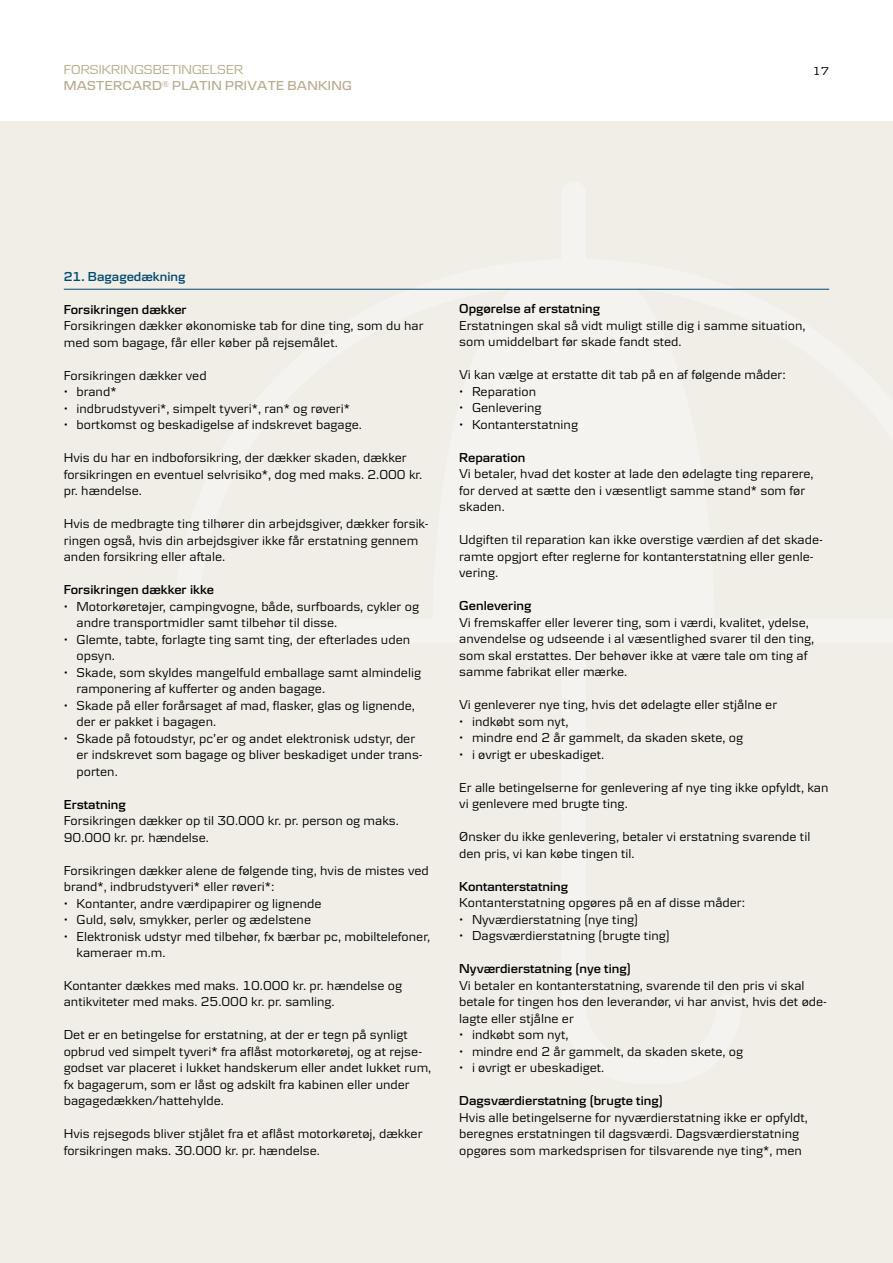
<style>
.page{position:relative;width:893px;height:1263px;background:#fff}
.page>*{position:absolute;margin:0;border:0;box-sizing:border-box;transform-origin:0 0}
.t1{font:13.5px/16.5px "Danske Textv 2";color:#000}
.t2{font:600 13.5px "Danske Textv 2";color:#000}
.t3{font:600 13.5px "Danske Headline";letter-spacing:.02em;color:#b8ad92}
.t4{font:13.5px "Danske Headline";letter-spacing:.01em;color:#b8ad92}
.t5{font:600 13.5px "Danske Textv 2";color:#004a6f}
.t6{font:12px "Danske Headline";color:#000}
</style>
<div class="page">
<div style="left:0;top:121px;width:893px;height:1142px;background:#f0eee7"></div>
<hr style="left:64px;top:289px;width:765px;height:1px;background:#004a6f">
<p class="t4" style="left:64px;top:62px;width:181px">FORSIKRINGSBETINGELSER</p>
<p class="t6" style="left:813px;top:64px;width:18px">17</p>
<p class="t3" style="left:64px;top:78px;width:290px">MASTERCARD<sup>®</sup> PLATIN PRIVATE BANKING</p>
<p class="t5" style="left:64px;top:268px;width:123px">21. Bagagedækning</p>
<p class="t2" style="left:64px;top:301px;width:125px">Forsikringen dækker</p>
<p class="t1" style="left:64px;top:317px;width:361px">Forsikringen dækker økonomiske tab for dine ting, som du har med som bagage, får eller køber på rejsemålet.</p>
<p class="t1" style="left:64px;top:367px;width:144px">Forsikringen dækker ved</p>
<p class="t1" style="left:64px;top:383px;width:54px">• brand*</p>
<p class="t1" style="left:64px;top:400px;width:288px">• indbrudstyveri*, simpelt tyveri*, ran* og røveri*</p>
<p class="t1" style="left:64px;top:416px;width:300px">• bortkomst og beskadigelse af indskrevet bagage.</p>
<p class="t1" style="left:64px;top:449px;width:360px">Hvis du har en indboforsikring, der dækker skaden, dækker forsikringen en eventuel selvrisiko*, dog med maks. 2.000 kr. pr. hændelse.</p>
<p class="t1" style="left:64px;top:515px;width:366px">Hvis de medbragte ting tilhører din arbejdsgiver, dækker forsik&shy;ringen også, hvis din arbejdsgiver ikke får erstatning gennem anden forsikring eller aftale.</p>
<p class="t2" style="left:64px;top:582px;width:152px">Forsikringen dækker ikke</p>
<p class="t1" style="left:77px;top:597px;width:344px;text-indent:-13px">• Motorkøretøjer, campingvogne, både, surfboards, cykler og andre transportmidler samt tilbehør til disse.</p>
<p class="t1" style="left:77px;top:630px;width:335px;text-indent:-13px">• Glemte, tabte, forlagte ting samt ting, der efterlades uden opsyn.</p>
<p class="t1" style="left:77px;top:663px;width:346px;text-indent:-13px">• Skade, som skyldes mangelfuld emballage samt almindelig ramponering af kufferter og anden bagage.</p>
<p class="t1" style="left:77px;top:696px;width:340px;text-indent:-13px">• Skade på eller forårsaget af mad, flasker, glas og lignende, der er pakket i bagagen.</p>
<p class="t1" style="left:77px;top:729px;width:348px;text-indent:-13px">• Skade på fotoudstyr, pc’er og andet elektronisk udstyr, der er indskrevet som bagage og bliver beskadiget under trans&shy;porten.</p>
<p class="t2" style="left:64px;top:796px;width:64px">Erstatning</p>
<p class="t1" style="left:64px;top:812px;width:337px">Forsikringen dækker op til 30.000 kr. pr. person og maks.<br>90.000 kr. pr. hændelse.</p>
<p class="t1" style="left:64px;top:861px;width:367px">Forsikringen dækker alene de følgende ting, hvis de mistes ved brand*, indbrudstyveri* eller røveri*:</p>
<p class="t1" style="left:64px;top:894px;width:259px">• Kontanter, andre værdipapirer og lignende</p>
<p class="t1" style="left:64px;top:911px;width:249px">• Guld, sølv, smykker, perler og ædelstene</p>
<p class="t1" style="left:77px;top:927px;width:355px;text-indent:-13px">• Elektronisk udstyr med tilbehør, fx bærbar pc, mobiltelefoner, kameraer m.m.</p>
<p class="t1" style="left:64px;top:977px;width:340px">Kontanter dækkes med maks. 10.000 kr. pr. hændelse og antikviteter med maks. 25.000 kr. pr. samling.</p>
<p class="t1" style="left:64px;top:1026px;width:369px">Det er en betingelse for erstatning, at der er tegn på synligt opbrud ved simpelt tyveri* fra aflåst motorkøretøj, og at rejse&shy;godset var placeret i lukket handskerum eller andet lukket rum, fx bagagerum, som er låst og adskilt fra kabinen eller under bagagedækken/hattehylde.</p>
<p class="t1" style="left:64px;top:1125px;width:360px">Hvis rejsegods bliver stjålet fra et aflåst motorkøretøj, dækker forsikringen maks. 30.000 kr. pr. hændelse.</p>
<p class="t2" style="left:459px;top:301px;width:142px">Opgørelse af erstatning</p>
<p class="t1" style="left:459px;top:317px;width:348px">Erstatningen skal så vidt muligt stille dig i samme situation, som umiddelbart før skade fandt sted.</p>
<p class="t1" style="left:459px;top:366px;width:328px">Vi kan vælge at erstatte dit tab på en af følgende måder:</p>
<p class="t1" style="left:459px;top:383px;width:78px">• Reparation</p>
<p class="t1" style="left:459px;top:399px;width:84px">• Genlevering</p>
<p class="t1" style="left:459px;top:416px;width:120px">• Kontanterstatning</p>
<p class="t2" style="left:459px;top:450px;width:68px">Reparation</p>
<p class="t1" style="left:459px;top:465px;width:356px">Vi betaler, hvad det koster at lade den ødelagte ting reparere, for derved at sætte den i væsentligt samme stand* som før skaden.</p>
<p class="t1" style="left:459px;top:531px;width:365px">Udgiften til reparation kan ikke overstige værdien af det skade&shy;ramte opgjort efter reglerne for kontanterstatning eller genle&shy;vering.</p>
<p class="t2" style="left:459px;top:598px;width:74px">Genlevering</p>
<p class="t1" style="left:459px;top:614px;width:356px">Vi fremskaffer eller leverer ting, som i værdi, kvalitet, ydelse, anvendelse og udseende i al væsentlighed svarer til den ting, som skal erstattes. Der behøver ikke at være tale om ting af samme fabrikat eller mærke.</p>
<p class="t1" style="left:459px;top:696px;width:319px">Vi genleverer nye ting, hvis det ødelagte eller stjålne er</p>
<p class="t1" style="left:459px;top:713px;width:111px">• indkøbt som nyt,</p>
<p class="t1" style="left:459px;top:729px;width:285px">• mindre end 2 år gammelt, da skaden skete, og</p>
<p class="t1" style="left:459px;top:746px;width:147px">• i øvrigt er ubeskadiget.</p>
<p class="t1" style="left:459px;top:779px;width:371px">Er alle betingelserne for genlevering af nye ting ikke opfyldt, kan vi genlevere med brugte ting.</p>
<p class="t1" style="left:459px;top:828px;width:353px">Ønsker du ikke genlevering, betaler vi erstatning svarende til den pris, vi kan købe tingen til.</p>
<p class="t2" style="left:459px;top:879px;width:111px">Kontanterstatning</p>
<p class="t1" style="left:459px;top:894px;width:287px">Kontanterstatning opgøres på en af disse måder:</p>
<p class="t1" style="left:459px;top:911px;width:180px">• Nyværdierstatning (nye ting)</p>
<p class="t1" style="left:459px;top:927px;width:212px">• Dagsværdierstatning (brugte ting)</p>
<p class="t2" style="left:459px;top:961px;width:173px">Nyværdierstatning (nye ting)</p>
<p class="t1" style="left:459px;top:977px;width:369px">Vi betaler en kontanterstatning, svarende til den pris vi skal betale for tingen hos den leverandør, vi har anvist, hvis det øde&shy;lagte eller stjålne er</p>
<p class="t1" style="left:459px;top:1026px;width:111px">• indkøbt som nyt,</p>
<p class="t1" style="left:459px;top:1043px;width:285px">• mindre end 2 år gammelt, da skaden skete, og</p>
<p class="t1" style="left:459px;top:1059px;width:147px">• i øvrigt er ubeskadiget.</p>
<p class="t2" style="left:459px;top:1093px;width:205px">Dagsværdierstatning (brugte ting)</p>
<p class="t1" style="left:459px;top:1109px;width:350px">Hvis alle betingelserne for nyværdierstatning ikke er opfyldt, beregnes erstatningen til dagsværdi. Dagsværdierstatning opgøres som markedsprisen for tilsvarende nye ting*, men</p>
</div>
